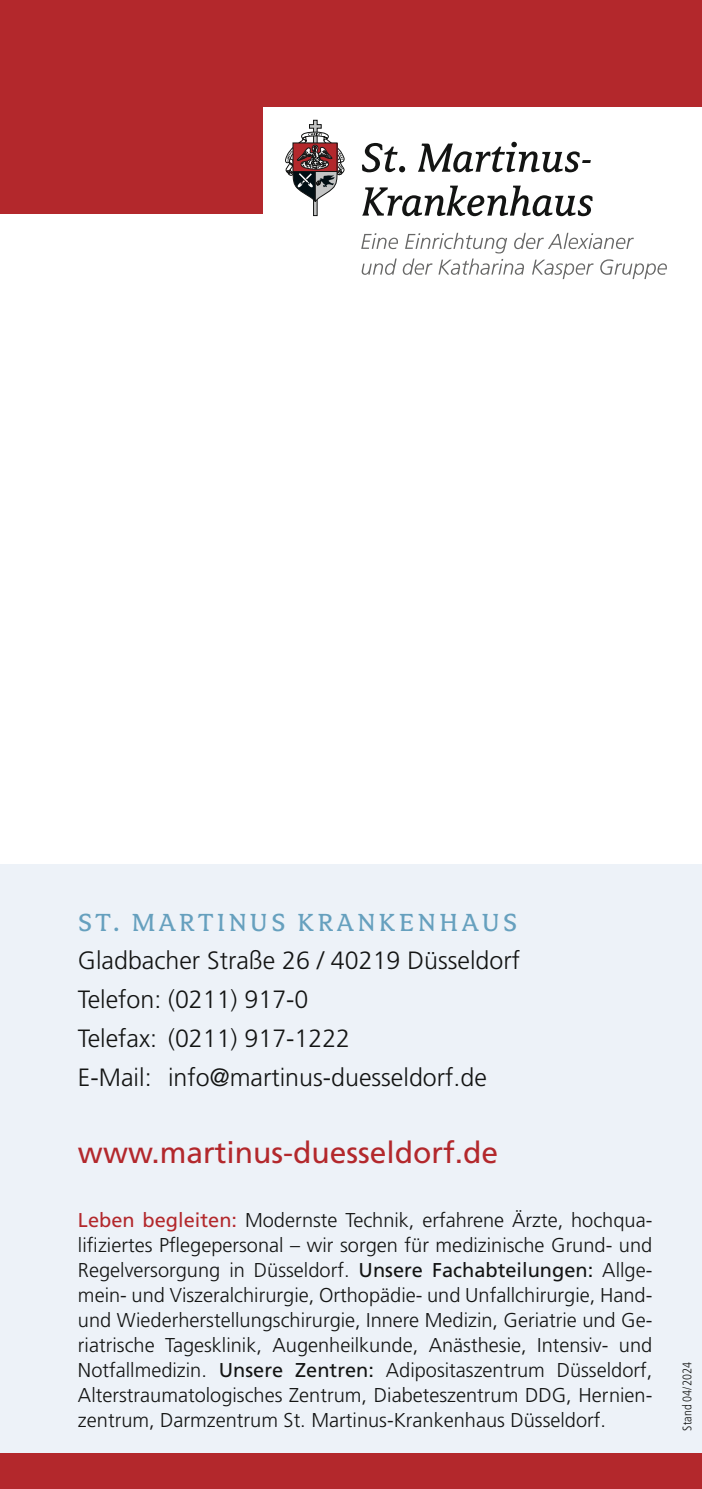
<style>
.page{position:relative;width:702px;height:1489px;background:#fff}
.page>*{position:absolute;margin:0;border:0;box-sizing:border-box;transform-origin:0 0}
.t1{font:30px "Frutiger LT Std";color:#b3282c}
.t2{font:27.5px "Avance Pro";letter-spacing:.13em;color:#66a0be}
.t3{font:300 25px/38.8px "Frutiger LT Std";color:#131413}
.t4{font:300 20px/25px "Frutiger LT Std";color:#131413;text-align:justify}
.t5{font:300 condensed 12.5px "Frutiger LT Std";color:#131413}
.s1{font-weight:400;color:#b3282c}
.s2{font-weight:400}
</style>
<div class="page">
<div style="left:0;top:864px;width:702px;height:624px;background:#edf2f8"></div>
<div style="left:0;top:1453px;width:702px;height:35px;background:#b3282c"></div>
<svg style="left:285px;top:120px;width:59px;height:96px"></svg>
<svg style="left:362px;top:143px;width:43px;height:29px"></svg>
<svg style="left:418px;top:142px;width:173px;height:30px"></svg>
<svg style="left:362px;top:186px;width:230px;height:30px"></svg>
<svg style="left:361px;top:233px;width:306px;height:46px"></svg>
<div style="left:0;top:0;width:702px;height:106px;background:#b3282c"></div>
<div style="left:0;top:1px;width:262px;height:213px;background:#b3282c"></div>
<h2 class="t2" style="left:78px;top:910px;width:440px">ST. MARTINUS KRANKENHAUS</h2>
<p class="t3" style="left:78px;top:942px;width:443px">Gladbacher Straße 26 / 40219 Düsseldorf<br>Telefon: (0211) 917-0<br>Telefax: (0211) 917-1222<br>E-Mail: info@martinus-duesseldorf.de</p>
<h1 class="t1" style="left:78px;top:1138px;width:422px">www.martinus-duesseldorf.de</h1>
<p class="t4" style="left:78px;top:1208px;width:576px"><span class="s1">Leben begleiten:</span> Modernste Technik, erfahrene Ärzte, hochqua&shy;lifiziertes Pflegepersonal – wir sorgen für medizinische Grund- und Regelversorgung in Düsseldorf. <span class="s2">Unsere Fachabteilungen:</span> Allge&shy;mein- und Viszeral chirurgie, Orthopädie- und Unfallchirurgie, Hand&shy;und Wiederherstellungschirurgie, Innere Medizin, Geriatrie und Ge&shy;riatrische Tagesklinik, Augenheilkunde, Anästhesie, Intensiv- und Notfallmedizin. <span class="s2">Unsere Zentren:</span> Adipositaszentrum Düsseldorf, Alterstraumatologisches Zentrum, Diabeteszentrum DDG, Hernien&shy;zentrum, Darmzentrum St. Martinus-Krankenhaus Düsseldorf.</p>
<p class="t5" style="left:681px;top:1430px;width:70px;rotate:-90deg">Stand 04/2024</p>
</div>
